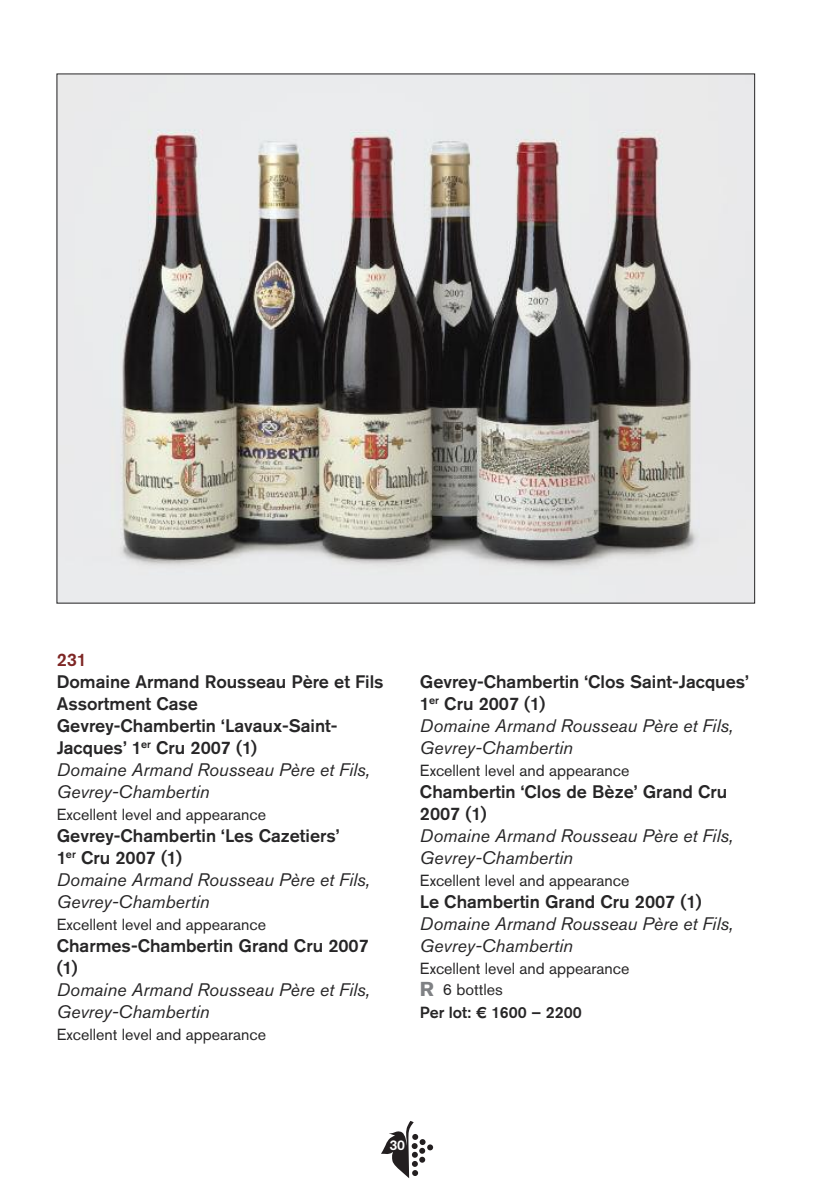
<style>
.page{position:relative;width:840px;height:1191px;background:#fff}
.page>*{position:absolute;margin:0;border:0;box-sizing:border-box;transform-origin:0 0}
.t1{font:italic 18px/22px "Akzidenz Grotesk BE";color:#272627}
.t2{font:500 18px/22px "Akzidenz Grotesk BE";color:#272627}
.t3{font:16px/20.6px "Akzidenz Grotesk BE";color:#272627}
.t4{font:500 16px "Akzidenz Grotesk BE";color:#272627}
.t5{font:500 14px "Akzidenz Grotesk BE";color:#fff}
.s1{color:#7e2725}
.s2{font-weight:400;font-style:italic}
.s3{font-weight:500;font-style:normal}
.s4{font-weight:700;font-size:20px;color:#7f8184}
</style>
<div class="page">
<svg style="left:381px;top:1121px;width:52px;height:57px"></svg>
<img style="left:59px;top:76px;width:693px;height:525px">
<p class="t2" style="left:57px;top:650px;width:328px"><span class="s1">231<br></span>Domaine Armand Rousseau Père et Fils<br>Assortment Case<br>Gevrey-Chambertin ‘Lavaux-Saint-<br>Jacques’ 1<sup>er</sup> Cru 2007 (1)<br><span class="s2">Domaine Armand Rousseau Père et Fils,<br>Gevrey-Chambertin</span></p>
<p class="t3" style="left:57px;top:805px;width:211px">Excellent level and appearance</p>
<p class="t1" style="left:57px;top:826px;width:314px"><span class="s3">Gevrey-Chambertin ‘Les Cazetiers’<br>1</span><sup>er</sup> <span class="s3">Cru 2007 (1)<br></span>Domaine Armand Rousseau Père et Fils,<br>Gevrey-Chambertin</p>
<p class="t3" style="left:57px;top:915px;width:211px">Excellent level and appearance</p>
<p class="t1" style="left:57px;top:936px;width:314px"><span class="s3">Charmes-Chambertin Grand Cru 2007 (1)<br></span>Domaine Armand Rousseau Père et Fils,<br>Gevrey-Chambertin</p>
<p class="t3" style="left:57px;top:1025px;width:211px">Excellent level and appearance</p>
<p class="t1" style="left:420px;top:673px;width:330px"><span class="s3">Gevrey-Chambertin ‘Clos Saint-Jacques’<br>1</span><sup>er</sup> <span class="s3">Cru 2007 (1)<br></span>Domaine Armand Rousseau Père et Fils,<br>Gevrey-Chambertin</p>
<p class="t3" style="left:420px;top:762px;width:211px">Excellent level and appearance</p>
<p class="t1" style="left:420px;top:783px;width:314px"><span class="s3">Chambertin ‘Clos de Bèze’ Grand Cru<br>2007 (1)<br></span>Domaine Armand Rousseau Père et Fils,<br>Gevrey-Chambertin</p>
<p class="t3" style="left:420px;top:872px;width:211px">Excellent level and appearance</p>
<p class="t1" style="left:420px;top:893px;width:314px"><span class="s3">Le Chambertin Grand Cru 2007 (1)<br></span>Domaine Armand Rousseau Père et Fils,<br>Gevrey-Chambertin</p>
<p class="t3" style="left:420px;top:960px;width:211px">Excellent level and appearance<br><span class="s4">R</span> 6 bottles</p>
<p class="t4" style="left:420px;top:1007px;width:163px">Per lot: € 1600 – 2200</p>
<p class="t5" style="left:389px;top:1140px;width:17px">30</p>
</div>
